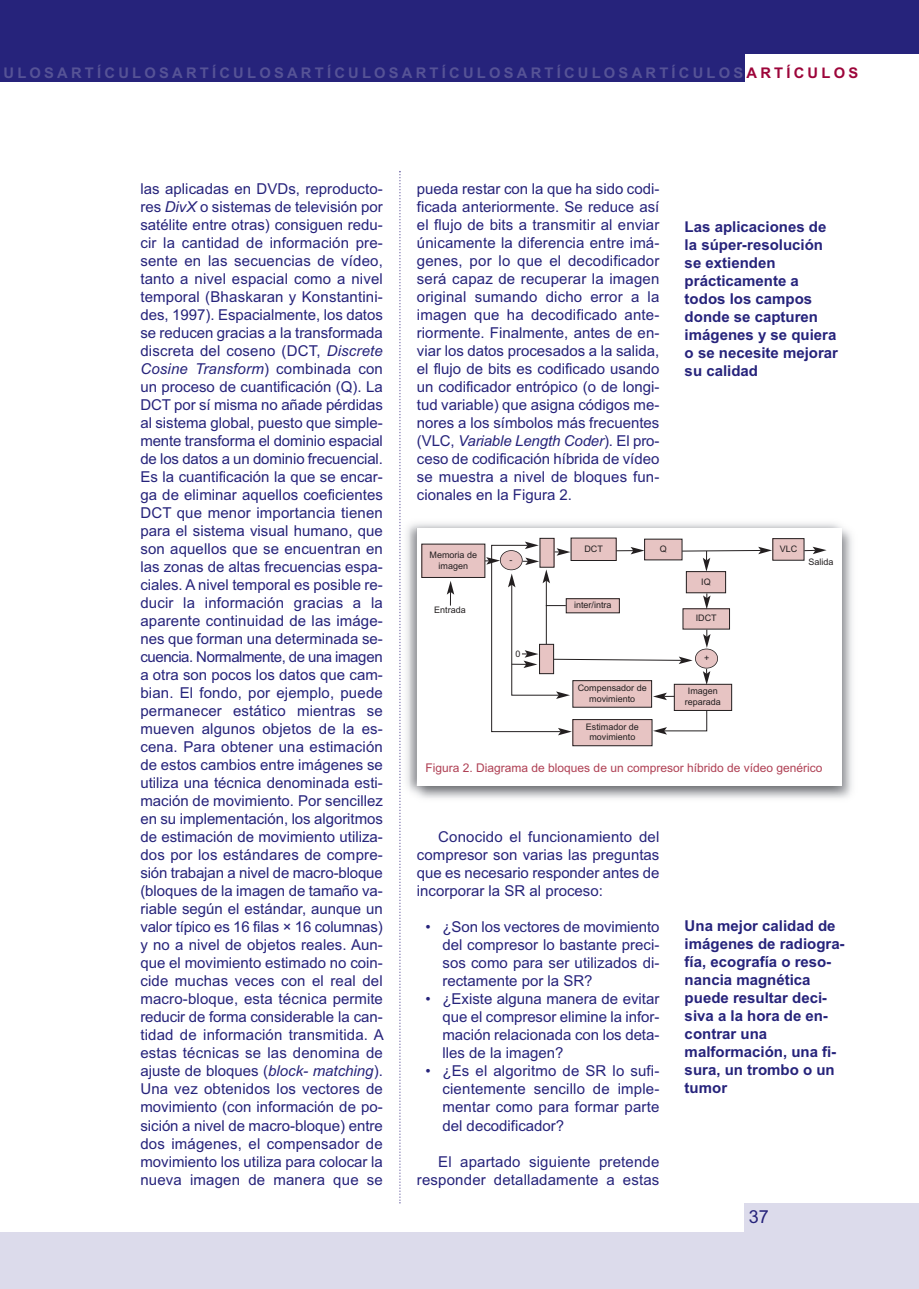
<style>
.page{position:relative;width:919px;height:1289px;background:#fff}
.page>*{position:absolute;margin:0;border:0;box-sizing:border-box;transform-origin:0 0}
.t1{font:18px "Arial";color:#26237b}
.t2{font:15px/18px "Arial";color:#26237b;text-align:justify}
.t3{font:700 15px/18px "Arial";color:#26237b}
.t4{font:700 14.7px "Arial";letter-spacing:.22em;color:#565396}
.t5{font:12px "Arial";color:#af4054}
.t6{font:9px/10.8px "Arial";color:#231f20;text-align:center}
.s1{color:#9d053a}
.s2{font-style:italic}
</style>
<div class="page">
<div style="left:733px;top:0;width:185px;height:53px;background:#26237b"></div>
<div style="left:744px;top:1203px;width:174px;height:85px;background:#dcdbeb"></div>
<div style="left:0;top:0;width:744px;height:81px;background:#26237b"></div>
<div style="left:0;top:1231px;width:744px;height:57px;background:#dcdbeb"></div>
<img style="left:849px;top:533px;width:3px;height:262px">
<img style="left:400px;top:516px;width:449px;height:282px">
<div style="left:417px;top:528px;width:424px;height:257px;background:#fff"></div>
<div style="left:571px;top:538px;width:45px;height:22px;background:#e7c4c3"></div>
<div style="left:540px;top:538px;width:14px;height:29px;background:#e7c4c3"></div>
<div style="left:539px;top:538px;width:15px;height:29px;border:1px solid #231f20"></div>
<div style="left:644px;top:539px;width:38px;height:21px;background:#e7c4c3"></div>
<div style="left:772px;top:538px;width:32px;height:22px;background:#e7c4c3"></div>
<div style="left:772px;top:538px;width:32px;height:22px;border:1px solid #231f20"></div>
<div style="left:573px;top:719px;width:79px;height:26px;background:#e7c4c3"></div>
<div style="left:572px;top:719px;width:80px;height:27px;border:1px solid #231f20"></div>
<svg style="left:446px;top:581px;width:8px;height:25px"></svg>
<svg style="left:803px;top:546px;width:23px;height:8px"></svg>
<div style="left:422px;top:544px;width:63px;height:33px;background:#e7c4c3"></div>
<div style="left:421px;top:543px;width:64px;height:35px;border:1px solid #231f20"></div>
<svg style="left:483px;top:541px;width:289px;height:194px"></svg>
<svg style="left:399px;top:171px;width:1px;height:1032px"></svg>
<p class="t4" style="left:3px;top:65px;width:856px">ULOSARTÍCULOSARTÍCULOSARTÍCULOSARTÍCULOSARTÍCULOSARTÍCULOS<span class="s1">ARTÍCULOS</span></p>
<p class="t2" style="left:140px;top:180px;width:245px">las aplicadas en DVDs, reproducto&shy;res <span class="s2">DivX</span> o sistemas de televisión por satélite entre otras) consiguen redu&shy;cir la cantidad de información pre&shy;sente en las secuencias de vídeo, tanto a nivel espacial como a nivel temporal (Bhaskaran y Konstantini&shy;des, 1997). Espacialmente, los datos se reducen gracias a la transformada discreta del coseno (DCT, <span class="s2">Discrete Cosine Transform</span>) combinada con un proceso de cuantificación (Q). La DCT por sí misma no añade pérdidas al sistema global, puesto que simple&shy;mente transforma el dominio espacial de los datos a un dominio frecuencial.<br>Es la cuantificación la que se encar&shy;ga de eliminar aquellos coeficientes DCT que menor importancia tienen para el sistema visual humano, que son aquellos que se encuentran en las zonas de altas frecuencias espa&shy;ciales. A nivel temporal es posible re&shy;ducir la información gracias a la aparente continuidad de las imáge&shy;nes que forman una determinada se&shy;cuencia. Normalmente, de una imagen a otra son pocos los datos que cam&shy;bian. El fondo, por ejemplo, puede permanecer estático mientras se mueven algunos objetos de la es&shy;cena. Para obtener una estimación de estos cambios entre imágenes se utiliza una técnica denominada esti&shy;mación de movimiento. Por sencillez en su implementación, los algoritmos de estimación de movimiento utiliza&shy;dos por los estándares de compre&shy;sión trabajan a nivel de macro-bloque (bloques de la imagen de tamaño va&shy;riable según el estándar, aunque un valor típico es 16 filas × 16 columnas) y no a nivel de objetos reales. Aun&shy;que el movimiento estimado no coin&shy;cide muchas veces con el real del macro-bloque, esta técnica permite reducir de forma considerable la can&shy;tidad de información transmitida. A estas técnicas se las denomina de ajuste de bloques (<span class="s2">block- matching</span>).<br>Una vez obtenidos los vectores de movimiento (con información de po&shy;sición a nivel de macro-bloque) entre dos imágenes, el compensador de movimiento los utiliza para colocar la nueva imagen de manera que se</p>
<p class="t2" style="left:417px;top:180px;width:244px">pueda restar con la que ha sido codi&shy;ficada anteriormente. Se reduce así el flujo de bits a transmitir al enviar únicamente la diferencia entre imá&shy;genes, por lo que el decodificador será capaz de recuperar la imagen original sumando dicho error a la imagen que ha decodificado ante&shy;riormente. Finalmente, antes de en&shy;viar los datos procesados a la salida, el flujo de bits es codificado usando un codificador entrópico (o de longi&shy;tud variable) que asigna códigos me&shy;nores a los símbolos más frecuentes (VLC, <span class="s2">Variable Length Coder</span>). El pro&shy;ceso de codificación híbrida de vídeo se muestra a nivel de bloques fun&shy;cionales en la Figura 2.</p>
<p class="t3" style="left:684px;top:217px;width:155px">Las aplicaciones de la súper-resolución se extienden prácticamente a todos los campos donde se capturen imágenes y se quiera o se necesite mejorar su calidad</p>
<p class="t6" style="left:584px;top:543px;width:20px">DCT</p>
<p class="t6" style="left:659px;top:543px;width:9px">Q</p>
<p class="t6" style="left:779px;top:543px;width:19px">VLC</p>
<p class="t6" style="left:701px;top:576px;width:11px">IQ</p>
<p class="t6" style="left:695px;top:612px;width:22px">IDCT</p>
<p class="t6" style="left:429px;top:549px;width:49px">Memoria de imagen</p>
<p class="t6" style="left:808px;top:556px;width:27px">Salida</p>
<p class="t6" style="left:509px;top:554px;width:4px">-</p>
<p class="t6" style="left:574px;top:599px;width:39px">inter/intra</p>
<p class="t6" style="left:434px;top:605px;width:33px">Entrada</p>
<p class="t6" style="left:515px;top:648px;width:7px">0</p>
<p class="t6" style="left:704px;top:652px;width:7px">+</p>
<p class="t6" style="left:577px;top:682px;width:71px">Compensador de movimiento</p>
<p class="t6" style="left:586px;top:721px;width:55px">Estimador de movimiento</p>
<p class="t6" style="left:685px;top:685px;width:38px">Imagen reparada</p>
<p class="t5" style="left:425px;top:761px;width:398px">Figura 2. Diagrama de bloques de un compresor híbrido de vídeo genérico</p>
<p class="t2" style="left:417px;top:828px;width:244px;text-indent:21px">Conocido el funcionamiento del compresor son varias las preguntas que es necesario responder antes de incorporar la SR al proceso:</p>
<p class="t2" style="left:442px;top:918px;width:218px;text-indent:-17px">• ¿Son los vectores de movimiento del compresor lo bastante preci&shy;sos como para ser utilizados di&shy;rectamente por la SR?</p>
<p class="t2" style="left:442px;top:990px;width:218px;text-indent:-17px">• ¿Existe alguna manera de evitar que el compresor elimine la infor&shy;mación relacionada con los deta&shy;lles de la imagen?</p>
<p class="t2" style="left:442px;top:1062px;width:218px;text-indent:-17px">• ¿Es el algoritmo de SR lo sufi&shy;cientemente sencillo de imple&shy;mentar como para formar parte del decodificador?</p>
<p class="t2" style="left:417px;top:1152px;width:244px;text-align:right">El apartado siguiente pretende responder detalladamente a estas</p>
<p class="t3" style="left:684px;top:916px;width:162px">Una mejor calidad de imágenes de radiogra&shy;fía, ecografía o reso&shy;nancia magnética puede resultar deci&shy;siva a la hora de en&shy;contrar una malformación, una fi&shy;sura, un trombo o un tumor</p>
<p class="t1" style="left:748px;top:1205px;width:22px">37</p>
</div>
